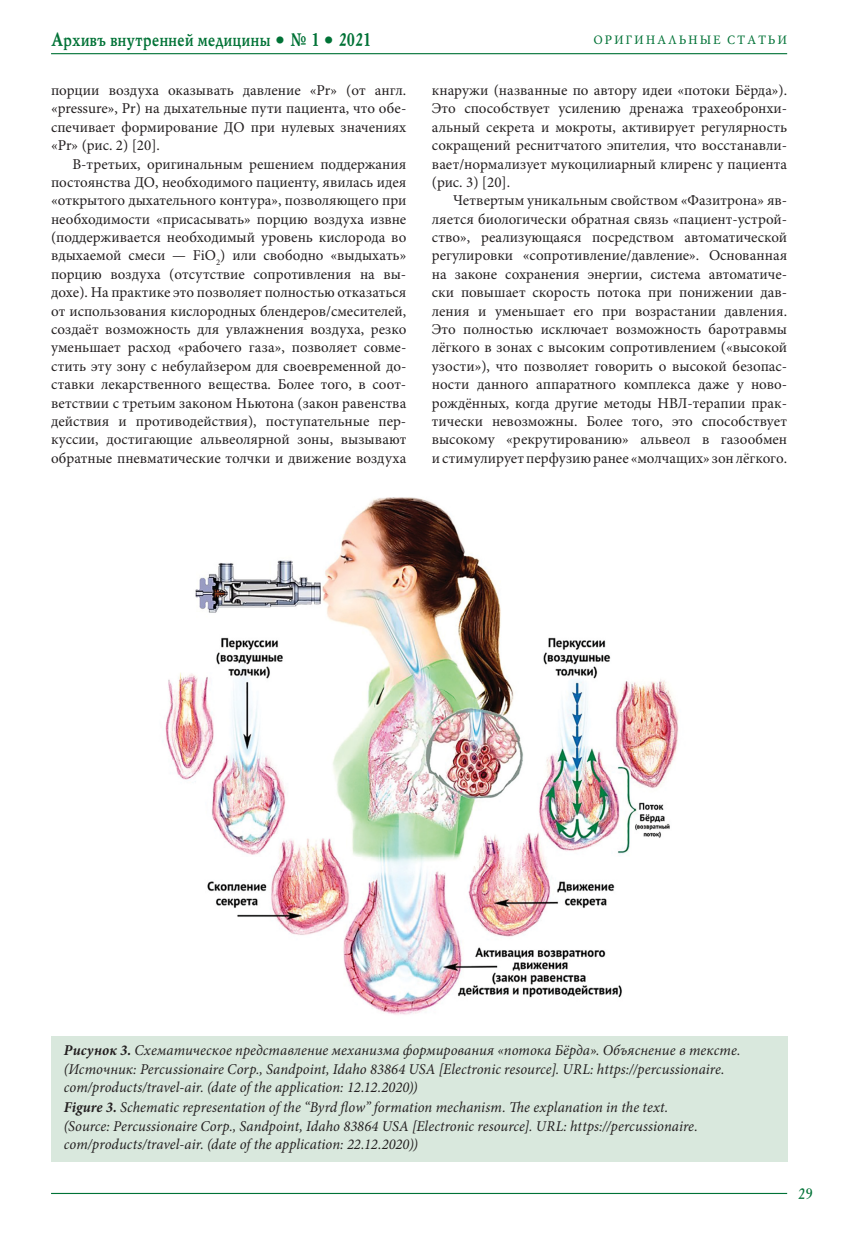
<style>
.page{position:relative;width:851px;height:1234px;background:#fff}
.page>*{position:absolute;margin:0;border:0;box-sizing:border-box;transform-origin:0 0}
.t1{font:700 18px "Mysl C";color:#007236;scale:.89 1}
.t2{font:15px/18.3px "Minion Pro";color:#231f20;text-align:justify}
.t3{font:italic 15px/18.3px "Minion Pro";letter-spacing:.005em;color:#231f20}
.t4{font:15px "Mysl C";color:#007236}
.t5{font:12px "Mysl C";letter-spacing:.15em;color:#007236}
.s1{font-family:"Calibri";font-weight:400;font-size:22.5px}
.s2{font-weight:700}
</style>
<div class="page">
<hr style="left:51px;top:53px;width:736px;height:1px;background:#007236">
<hr style="left:51px;top:1192px;width:736px;height:1px;background:#007236">
<div style="left:51px;top:1035px;width:736px;height:126px;background:#d9e8dd"></div>
<img style="left:165px;top:497px;width:514px;height:518px">
<p class="t1" style="left:51px;top:32px;width:361px">Архивъ внутренней медицины <span class="s1">•</span> № 1 <span class="s1">•</span> 2021</p>
<p class="t5" style="left:593px;top:35px;width:195px">ОРИГИНАЛЬНЫЕ СТАТЬИ</p>
<p class="t2" style="left:51px;top:82px;width:357px">порции воздуха оказывать давление «Pr» (от англ. «pressure», Pr) на дыхательные пути пациента, что обе&shy;спечивает формирование ДО при нулевых значениях «Pr» (рис. 2) [20].</p>
<p class="t2" style="left:51px;top:156px;width:357px;text-indent:21px">В-третьих, оригинальным решением поддержания постоянства ДО, необходимого пациенту, явилась идея «открытого дыхательного контура», позволяющего при необходимости «присасывать» порцию воздуха извне (поддерживается необходимый уровень кислорода во вдыхаемой смеси — FiO<sub>2</sub>) или свободно «выдыхать» порцию воздуха (отсутствие сопротивления на вы&shy;дохе). На практике это позволяет полностью отказаться от использования кислородных блендеров/смесителей, создаёт возможность для увлажнения воздуха, резко уменьшает расход «рабочего газа», позволяет совме&shy;стить эту зону с небулайзером для своевременной до&shy;ставки лекарственного вещества. Более того, в соот&shy;ветствии с третьим законом Ньютона (закон равенства действия и противодействия), поступательные пер&shy;куссии, достигающие альвеолярной зоны, вызывают обратные пневматические толчки и движение воздуха</p>
<p class="t2" style="left:432px;top:82px;width:357px">кнаружи (названные по автору идеи «потоки Бёрда»).<br>Это способствует усилению дренажа трахеобронхи&shy;альный секрета и мокроты, активирует регулярность сокращений реснитчатого эпителия, что восстанавли&shy;вает/нормализует мукоцилиарный клиренс у пациента (рис. 3) [20].</p>
<p class="t2" style="left:432px;top:192px;width:357px;text-indent:21px">Четвертым уникальным свойством «Фазитрона» яв&shy;ляется биологически обратная связь «пациент-устрой&shy;ство», реализующаяся посредством автоматической регулировки «сопротивление/давление». Основанная на законе сохранения энергии, система автоматиче&shy;ски повышает скорость потока при понижении дав&shy;ления и уменьшает его при возрастании давления.<br>Это полностью исключает возможность баротравмы лёгкого в зонах с высоким сопротивлением («высокой узости»), что позволяет говорить о высокой безопас&shy;ности данного аппаратного комплекса даже у ново&shy;рождённых, когда другие методы НВЛ-терапии прак&shy;тически невозможны. Более того, это способствует высокому «рекрутированию» альвеол в газообмен и стимулирует перфузию ранее «молчащих» зон лёгкого.</p>
<p class="t3" style="left:64px;top:1042px;width:678px"><span class="s2">Рисунок 3.</span> Схематическое представление механизма формирования «потока Бёрда». Объяснение в тексте. (Источник: Percussionaire Corp., Sandpoint, Idaho 83864 USA [Electronic resource]. URL: https://percussionaire. com/products/travel-air. (date of the application: 12.12.2020))</p>
<p class="t3" style="left:64px;top:1099px;width:635px"><span class="s2">Figure 3.</span> Schematic representation of the “Byrd flow” formation mechanism. The explanation in the text. (Source: Percussionaire Corp., Sandpoint, Idaho 83864 USA [Electronic resource]. URL: https://percussionaire. com/products/travel-air. (date of the application: 22.12.2020))</p>
<p class="t4" style="left:797px;top:1187px;width:17px">29</p>
</div>
